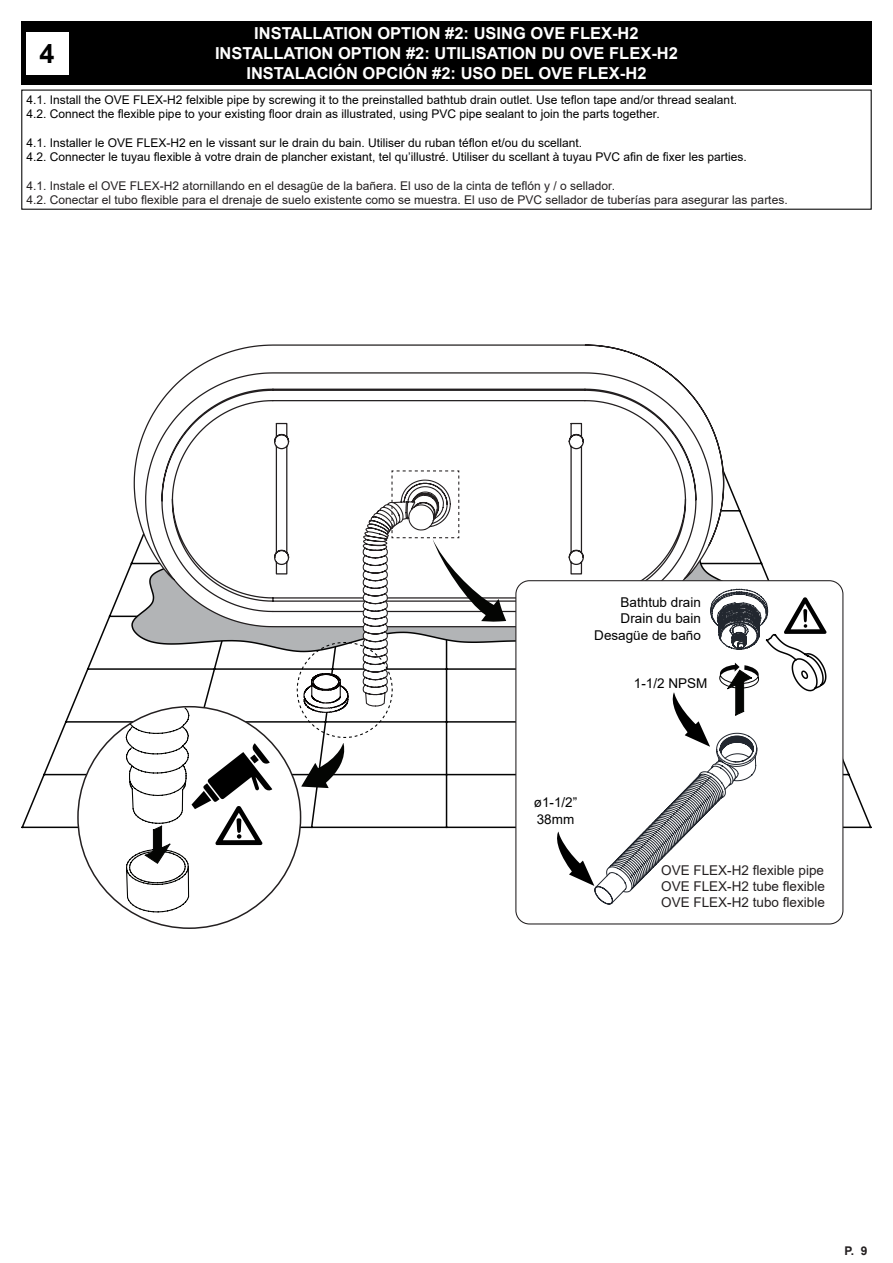
<style>
.page{position:relative;width:893px;height:1263px;background:#fff}
.page>*{position:absolute;margin:0;border:0;box-sizing:border-box;transform-origin:0 0}
.t1{font:700 27px "Arial";color:#000}
.t2{font:700 16.5px "Arial";color:#fff}
.t3{font:13.5px "Arial";color:#231f20}
.t4{font:13.5px "Arial";color:#000}
.t5{font:12px "Arial";color:#000}
.t6{font:12px "Arial";color:#231f20}
.t7{font:700 12px "Arial";color:#231f20}
</style>
<div class="page">
<div style="left:21px;top:21px;width:851px;height:64px;background:#000"></div>
<div style="left:26px;top:32px;width:42px;height:42px;background:#fff"></div>
<svg style="left:21px;top:577px;width:851px;height:252px"></svg>
<div style="left:78px;top:707px;width:223px;height:221px;background:#fff;border-radius:50%"></div>
<div style="left:516px;top:581px;width:327px;height:343px;background:#fff;border-radius:14px"></div>
<svg style="left:125px;top:345px;width:702px;height:568px"></svg>
<p class="t2" style="left:254px;top:22px;width:386px">INSTALLATION OPTION #2: USING OVE FLEX-H2</p>
<p class="t2" style="left:215px;top:42px;width:464px">INSTALLATION OPTION #2: UTILISATION DU OVE FLEX-H2</p>
<p class="t2" style="left:246px;top:62px;width:402px">INSTALACIÓN OPCIÓN #2: USO DEL OVE FLEX-H2</p>
<p class="t5" style="left:27px;top:91px;width:712px">4.1. Install the OVE FLEX-H2 felxible pipe by screwing it to the preinstalled bathtub drain outlet. Use teflon tape and/or thread sealant.</p>
<p class="t5" style="left:27px;top:106px;width:635px">4.2. Connect the flexible pipe to your existing floor drain as illustrated, using PVC pipe sealant to join the parts together.</p>
<p class="t5" style="left:27px;top:134px;width:557px">4.1. Installer le OVE FLEX-H2 en le vissant sur le drain du bain. Utiliser du ruban téflon et/ou du scellant.</p>
<p class="t5" style="left:27px;top:149px;width:722px">4.2. Connecter le tuyau flexible à votre drain de plancher existant, tel qu’illustré. Utiliser du scellant à tuyau PVC afin de fixer les parties.</p>
<p class="t6" style="left:27px;top:178px;width:590px">4.1. Instale el OVE FLEX-H2 atornillando en el desagüe de la bañera. El uso de la cinta de teflón y / o sellador.</p>
<p class="t6" style="left:27px;top:192px;width:763px">4.2. Conectar el tubo flexible para el drenaje de suelo existente como se muestra. El uso de PVC sellador de tuberías para asegurar las partes.</p>
<p class="t1" style="left:40px;top:34px;width:17px">4</p>
<p class="t4" style="left:621px;top:593px;width:82px">Bathtub drain</p>
<p class="t4" style="left:621px;top:609px;width:82px">Drain du bain</p>
<p class="t4" style="left:594px;top:625px;width:108px">Desagüe de baño</p>
<p class="t4" style="left:634px;top:674px;width:75px">1-1/2 NPSM</p>
<p class="t4" style="left:534px;top:793px;width:45px">ø1-1/2”</p>
<p class="t4" style="left:537px;top:809px;width:39px">38mm</p>
<p class="t3" style="left:661px;top:860px;width:164px">OVE FLEX-H2 flexible pipe</p>
<p class="t3" style="left:661px;top:877px;width:165px">OVE FLEX-H2 tube flexible</p>
<p class="t3" style="left:661px;top:893px;width:165px">OVE FLEX-H2 tubo flexible</p>
<p class="t7" style="left:844px;top:1242px;width:25px">P. 9</p>
</div>
